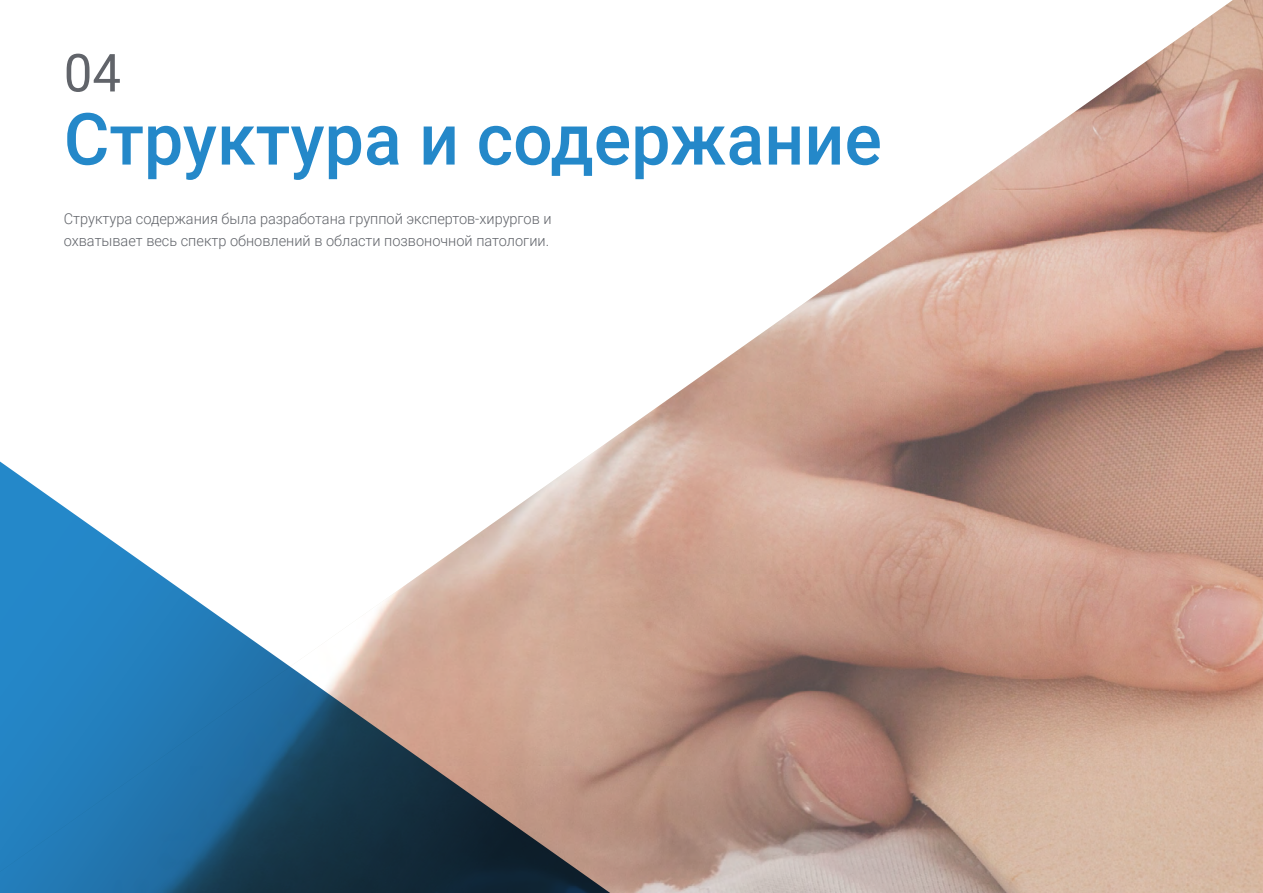
<style>
.page{position:relative;width:1263px;height:893px;background:#fff}
.page>*{position:absolute;margin:0;border:0;box-sizing:border-box;transform-origin:0 0}
.t1{font:500 72px "Roboto";color:#2488c9}
.t2{font:52.5px "Roboto";color:#61646a}
.t3{font:300 15px/22.5px "Roboto";color:#61646a}
</style>
<div class="page">
<img style="left:602px;top:0;width:661px;height:893px">
<svg style="left:0;top:446px;width:640px;height:447px"></svg>
<h2 class="t2" style="left:64px;top:36px;width:59px">04</h2>
<h1 class="t1" style="left:64px;top:89px;width:820px">Структура и содержание</h1>
<p class="t3" style="left:64px;top:207px;width:489px">Структура содержания была разработана группой экспертов-хирургов и охватывает весь спектр обновлений в области позвоночной патологии.</p>
</div>
